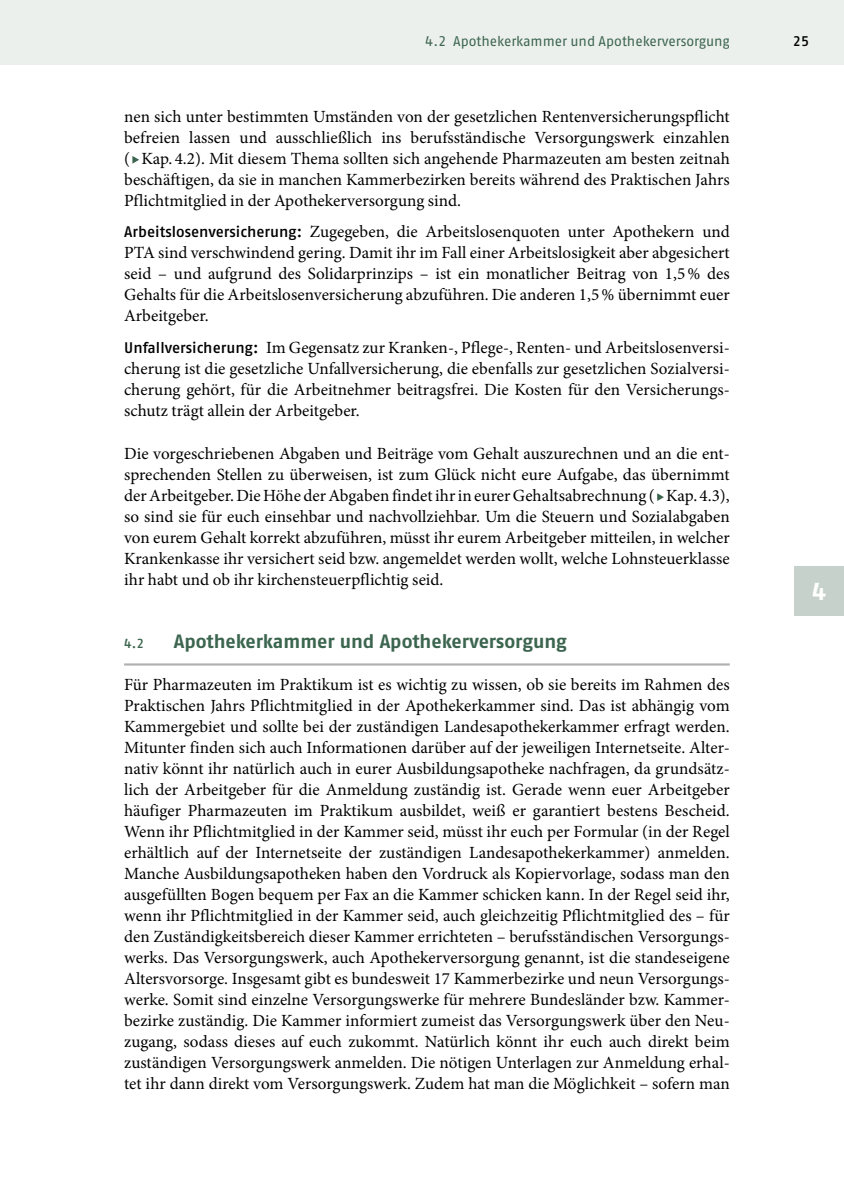
<style>
.page{position:relative;width:844px;height:1191px;background:#fff}
.page>*{position:absolute;margin:0;border:0;box-sizing:border-box;transform-origin:0 0}
.t1{font:700 24.5px "Fago Pro";color:#fff}
.AUD_h2{font:700 19.25px "Fago Pro";color:#3c654f}
.AUD_bodytext{font:17.15px/21px "Minion Pro";letter-spacing:.005em;color:#000;text-align:justify}
.AUD_parahead-before{font:17.15px/21px "Minion Pro";letter-spacing:.005em;color:#000;text-align:justify}
.t2{font:14px "Fago Pro";letter-spacing:-.005em;color:#3c654f}
.t3{font:600 14px "Fago Pro";color:#000}
.AUD_h2-2{font:600 13.12px "Fago Pro";color:#3c654f}
.s1{font-family:"Fago Pro";font-weight:600;font-size:15.4px}
</style>
<div class="page">
<div style="left:0;top:0;width:729px;height:64px;background:#ecf0ed"></div>
<div style="left:729px;top:0;width:114px;height:64px;background:#ecf0ed"></div>
<div style="left:794px;top:566px;width:49px;height:49px;background:#c5d1ca"></div>
<hr style="left:124px;top:663px;width:605px;height:2px;background:#b1b1b0">
<svg style="left:132px;top:156px;width:7px;height:8px"></svg>
<svg style="left:657px;top:493px;width:7px;height:8px"></svg>
<p class="t2" style="left:425px;top:33px;width:306px">4.2 Apothekerkammer und Apothekerversorgung</p>
<p class="t3" style="left:792px;top:33px;width:18px">25</p>
<p class="AUD_parahead-before" style="left:124px;top:106px;width:607px">nen sich unter bestimmten Umständen von der gesetzlichen Rentenversicherungspflicht befreien lassen und ausschließlich ins berufsständische Versorgungswerk einzahlen (<sub>▸</sub>Kap. 4.2). Mit diesem Thema sollten sich angehende Pharmazeuten am besten zeitnah beschäftigen, da sie in manchen Kammerbezirken bereits während des Praktischen Jahrs Pflichtmitglied in der Apothekerversorgung sind.</p>
<p class="AUD_parahead-before" style="left:124px;top:221px;width:607px"><span class="s1">Arbeitslosenversicherung:</span> Zugegeben, die Arbeitslosenquoten unter Apothekern und PTA sind verschwindend gering. Damit ihr im Fall einer Arbeitslosigkeit aber abgesichert seid – und aufgrund des Solidarprinzips – ist ein monatlicher Beitrag von 1,5% des Gehalts für die Arbeitslosenversicherung abzuführen. Die anderen 1,5% übernimmt euer Arbeitgeber.</p>
<p class="AUD_parahead-before" style="left:124px;top:337px;width:607px"><span class="s1">Unfallversicherung:</span> Im Gegensatz zur Kranken-, Pflege-, Renten- und Arbeitslosenversi&shy;cherung ist die gesetzliche Unfallversicherung, die ebenfalls zur gesetzlichen Sozialversi&shy;cherung gehört, für die Arbeitnehmer beitragsfrei. Die Kosten für den Versicherungs&shy;schutz trägt allein der Arbeitgeber.</p>
<p class="AUD_bodytext" style="left:124px;top:443px;width:607px">Die vorgeschriebenen Abgaben und Beiträge vom Gehalt auszurechnen und an die ent&shy;sprechenden Stellen zu überweisen, ist zum Glück nicht eure Aufgabe, das übernimmt der Arbeitgeber. Die Höhe der Abgaben findet ihr in eurer Gehaltsabrechnung (<sub>▸</sub>Kap. 4.3), so sind sie für euch einsehbar und nachvollziehbar. Um die Steuern und Sozialabgaben von eurem Gehalt korrekt abzuführen, müsst ihr eurem Arbeitgeber mitteilen, in welcher Krankenkasse ihr versichert seid bzw. angemeldet werden wollt, welche Lohnsteuerklasse ihr habt und ob ihr kirchensteuerpflichtig seid.</p>
<p class="AUD_h2-2" style="left:124px;top:635px;width:21px">4.2</p>
<p class="AUD_h2" style="left:174px;top:629px;width:394px">Apothekerkammer und Apothekerversorgung</p>
<p class="AUD_bodytext" style="left:124px;top:674px;width:607px">Für Pharmazeuten im Praktikum ist es wichtig zu wissen, ob sie bereits im Rahmen des Praktischen Jahrs Pflichtmitglied in der Apothekerkammer sind. Das ist abhängig vom Kammergebiet und sollte bei der zuständigen Landesapothekerkammer erfragt werden.<br>Mitunter finden sich auch Informationen darüber auf der jeweiligen Internetseite. Alter&shy;nativ könnt ihr natürlich auch in eurer Ausbildungsapotheke nachfragen, da grundsätz&shy;lich der Arbeitgeber für die Anmeldung zuständig ist. Gerade wenn euer Arbeitgeber häufiger Pharmazeuten im Praktikum ausbildet, weiß er garantiert bestens Bescheid.<br>Wenn ihr Pflichtmitglied in der Kammer seid, müsst ihr euch per Formular (in der Regel erhältlich auf der Internetseite der zuständigen Landesapothekerkammer) anmelden.<br>Manche Ausbildungsapotheken haben den Vordruck als Kopiervorlage, sodass man den ausgefüllten Bogen bequem per Fax an die Kammer schicken kann. In der Regel seid ihr, wenn ihr Pflichtmitglied in der Kammer seid, auch gleichzeitig Pflichtmitglied des – für den Zuständigkeitsbereich dieser Kammer errichteten – berufsständischen Versorgungs&shy;werks. Das Versorgungswerk, auch Apothekerversorgung genannt, ist die standeseigene Altersvorsorge. Insgesamt gibt es bundesweit 17 Kammerbezirke und neun Versorgungs&shy;werke. Somit sind einzelne Versorgungswerke für mehrere Bundesländer bzw. Kammer&shy;bezirke zuständig. Die Kammer informiert zumeist das Versorgungswerk über den Neu&shy;zugang, sodass dieses auf euch zukommt. Natürlich könnt ihr euch auch direkt beim zuständigen Versorgungswerk anmelden. Die nötigen Unterlagen zur Anmeldung erhal&shy;tet ihr dann direkt vom Versorgungswerk. Zudem hat man die Möglichkeit – sofern man</p>
<h1 class="t1" style="left:811px;top:577px;width:16px">4</h1>
</div>
